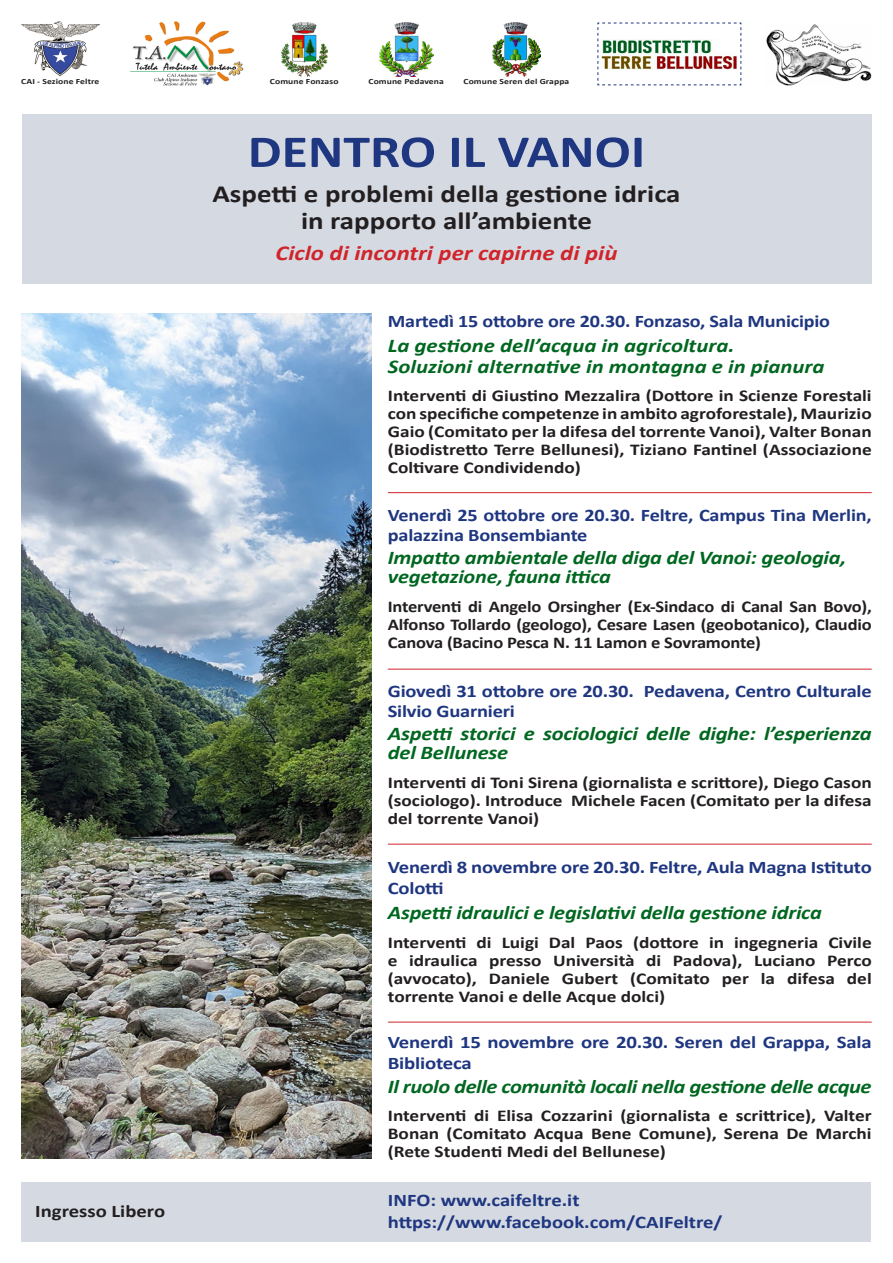
<style>
.page{position:relative;width:893px;height:1263px;background:#fff}
.page>*{position:absolute;margin:0;border:0;box-sizing:border-box;transform-origin:0 0}
.t1{font:700 45.9px "Calibri";color:#1f3680;scale:1.17 1}
.t2{font:700 24.75px "Calibri";color:#231f20;scale:1.17 1}
.t3{font:italic 700 21.15px "Calibri";color:#d1232a;scale:1.17 1}
.t4{font:italic 700 19.5px "Calibri";letter-spacing:-.01em;color:#006720;scale:1.15 1}
.t5{font:italic 700 19.5px/19.5px "Calibri";letter-spacing:-.01em;color:#006720;scale:1.16 1}
.t6{font:italic 700 19.5px "Calibri";letter-spacing:-.01em;color:#006720;scale:1.17 1}
.t7{font:700 17.7px/21.1px "Calibri";letter-spacing:-.01em;color:#1f3680;scale:1.17 1}
.t8{font:700 17.7px/19.5px "Calibri";letter-spacing:-.01em;color:#1f3680;scale:1.15 1}
.t9{font:700 17.7px/19.5px "Calibri";letter-spacing:-.01em;color:#1f3680;scale:1.16 1}
.t10{font:700 17.7px/21.1px "Calibri";letter-spacing:-.01em;color:#1f3680;scale:1.18 1}
.t11{font:700 17.7px "Calibri";letter-spacing:-.01em;color:#1f3680;scale:1.14 1}
.t12{font:700 17.7px "Calibri";color:#231f20;scale:1.17 1}
.t13{font:700 16.5px/18px "Calibri";color:#231f20;text-align:justify;scale:1.17 1}
.t14{font:700 16.5px/18px "Calibri";color:#231f20;text-align:justify;scale:1.12 1}
.t15{font:700 7.95px "Calibri";letter-spacing:.01em;color:#231f20;scale:1.21 1}
</style>
<div class="page">
<div style="left:22px;top:1182px;width:849px;height:60px;background:#d5dae2"></div>
<div style="left:22px;top:115px;width:850px;height:169px;background:#d5dae2"></div>
<img style="left:21px;top:21px;width:78px;height:55px">
<img style="left:597px;top:22px;width:145px;height:64px">
<img style="left:130px;top:21px;width:113px;height:64px">
<img style="left:21px;top:314px;width:351px;height:844px">
<img style="left:766px;top:24px;width:106px;height:61px">
<hr style="left:388px;top:492px;width:484px;height:1px;background:#d1232a">
<hr style="left:388px;top:669px;width:484px;height:1px;background:#d1232a">
<hr style="left:388px;top:844px;width:484px;height:1px;background:#d1232a">
<hr style="left:388px;top:1022px;width:484px;height:1px;background:#d1232a">
<img style="left:282px;top:23px;width:46px;height:54px">
<img style="left:380px;top:23px;width:53px;height:54px">
<img style="left:492px;top:23px;width:49px;height:54px">
<p class="t15" style="left:21px;top:77px;width:66px">CAI - Sezione Feltre</p>
<p class="t12" style="left:35px;top:1199px;width:112px">Ingresso Libero</p>
<p class="t15" style="left:270px;top:77px;width:58px">Comune Fonzaso</p>
<p class="t15" style="left:368px;top:77px;width:64px">Comune Pedavena</p>
<p class="t15" style="left:463px;top:77px;width:89px">Comune Seren del Grappa</p>
<p class="t1" style="left:248px;top:122px;width:341px">DENTRO IL VANOI</p>
<p class="t2" style="left:212px;top:178px;width:402px">Aspetti e problemi della gestione idrica</p>
<p class="t2" style="left:301px;top:205px;width:250px">in rapporto all’ambiente</p>
<p class="t3" style="left:276px;top:239px;width:294px">Ciclo di incontri per capirne di più</p>
<p class="t11" style="left:388px;top:309px;width:389px">Martedì 15 ottobre ore 20.30. Fonzaso, Sala Municipio</p>
<p class="t6" style="left:388px;top:333px;width:298px">La gestione dell’acqua in agricoltura.</p>
<p class="t6" style="left:388px;top:354px;width:375px">Soluzioni alternative in montagna e in pianura</p>
<p class="t13" style="left:388px;top:387px;width:415px">Interventi di Giustino Mezzalira (Dottore in Scienze Forestali con specifiche competenze in ambito agroforestale), Maurizio Gaio (Comitato per la difesa del torrente Vanoi), Valter Bonan (Biodistretto Terre Bellunesi), Tiziano Fantinel (Associazione Coltivare Condividendo)</p>
<p class="t8" style="left:388px;top:505px;width:422px">Venerdì 25 ottobre ore 20.30. Feltre, Campus Tina Merlin, palazzina Bonsembiante</p>
<p class="t4" style="left:388px;top:545px;width:400px">Impatto ambientale della diga del Vanoi: geologia,</p>
<p class="t4" style="left:388px;top:564px;width:196px">vegetazione, fauna ittica</p>
<p class="t14" style="left:388px;top:597px;width:434px">Interventi di Angelo Orsingher (Ex-Sindaco di Canal San Bovo), Alfonso Tollardo (geologo), Cesare Lasen (geobotanico), Claudio Canova (Bacino Pesca N. 11 Lamon e Sovramonte)</p>
<p class="t9" style="left:388px;top:681px;width:419px">Giovedì 31 ottobre ore 20.30. Pedavena, Centro Culturale<br>Silvio Guarnieri</p>
<p class="t5" style="left:388px;top:724px;width:419px">Aspetti storici e sociologici delle dighe: l’esperienza del Bellunese</p>
<p class="t13" style="left:388px;top:773px;width:415px">Interventi di Toni Sirena (giornalista e scrittore), Diego Cason (sociologo). Introduce Michele Facen (Comitato per la difesa del torrente Vanoi)</p>
<p class="t7" style="left:388px;top:857px;width:415px">Venerdì 8 novembre ore 20.30. Feltre, Aula Magna Istituto<br>Colotti</p>
<p class="t4" style="left:388px;top:900px;width:379px">Aspetti idraulici e legislativi della gestione idrica</p>
<p class="t13" style="left:388px;top:933px;width:415px">Interventi di Luigi Dal Paos (dottore in ingegneria Civile e idraulica presso Università di Padova), Luciano Perco (avvocato), Daniele Gubert (Comitato per la difesa del torrente Vanoi e delle Acque dolci)</p>
<p class="t10" style="left:388px;top:1032px;width:412px">Venerdì 15 novembre ore 20.30. Seren del Grappa, Sala<br>Biblioteca</p>
<p class="t5" style="left:388px;top:1076px;width:419px">Il ruolo delle comunità locali nella gestione delle acque</p>
<p class="t13" style="left:388px;top:1107px;width:415px">Interventi di Elisa Cozzarini (giornalista e scrittrice), Valter Bonan (Comitato Acqua Bene Comune), Serena De Marchi (Rete Studenti Medi del Bellunese)</p>
<p class="t7" style="left:388px;top:1190px;width:165px">INFO: www.caifeltre.it</p>
<p class="t7" style="left:388px;top:1211px;width:288px">https://www.facebook.com/CAIFeltre/</p>
</div>
